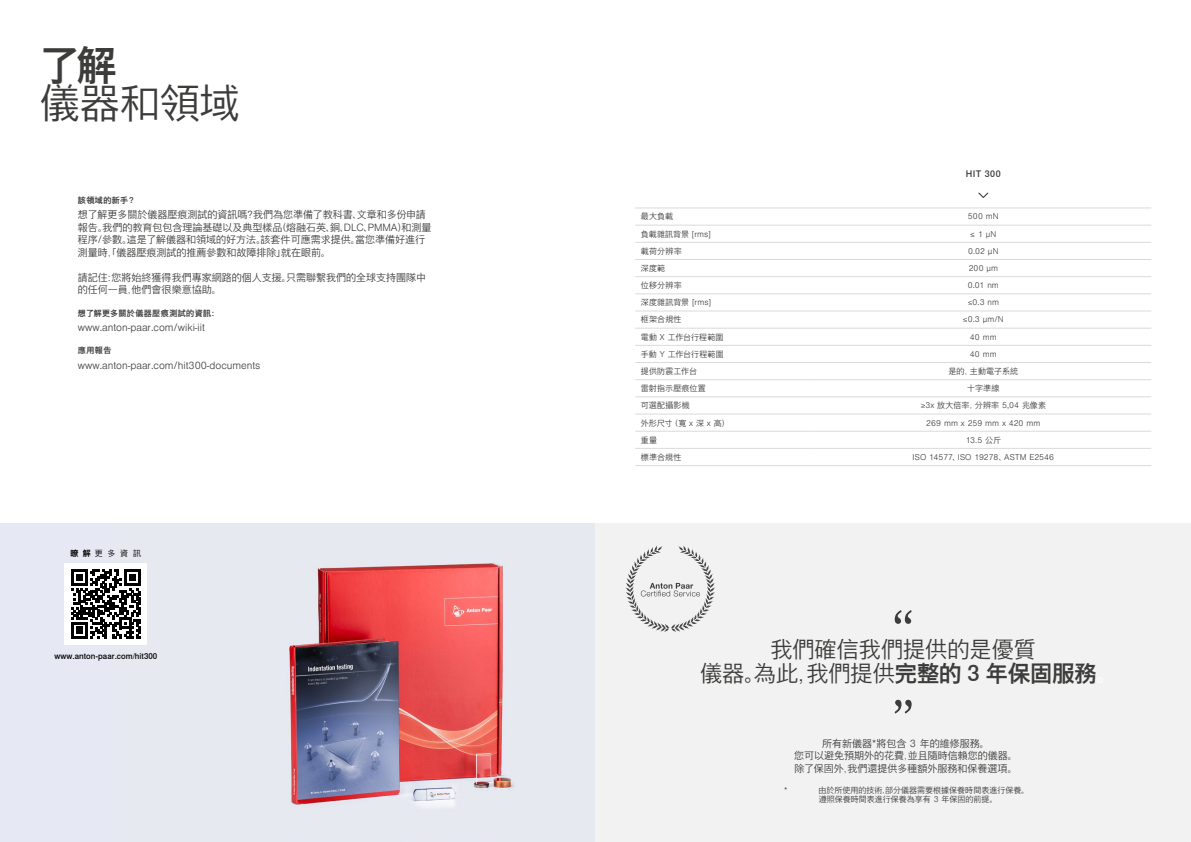
<style>
.page{position:relative;width:1191px;height:842px;background:#fff}
.page>*{position:absolute;margin:0;border:0;box-sizing:border-box;transform-origin:0 0}
.t1{font:300 40px "Nimbus Sans Global";color:#3c3c3b}
.t2{font:500 40px "Nimbus Sans Global";color:#3c3c3b}
.t3{font:300 22.1px/24px "Nimbus Sans Global";color:#3c3c3b;text-align:center}
.t4{font:300 10px/12.5px "Nimbus Sans Global";color:#3c3c3b}
.t5{font:500 9px "Nimbus Sans Global";letter-spacing:.05em;color:#3c3c3b}
.t6{font:300 8px/9.6px "Nimbus Sans Global";letter-spacing:.01em;color:#3c3c3b}
.t7{font:500 8px "Nimbus Sans Global";letter-spacing:.055em;color:#3c3c3b}
.t8{font:500 8px "Nimbus Sans Global";color:#020203}
.t9{font:300 8px "Nimbus Sans Global";color:#000}
.s1{font-weight:500}
.s2{color:#fff}
</style>
<div class="page">
<div style="left:0;top:524px;width:598px;height:318px;background:#e6e9f3"></div>
<img style="left:114px;top:562px;width:400px;height:246px">
<div style="left:65px;top:563px;width:82px;height:81px;background:#fff"></div>
<svg style="left:71px;top:569px;width:70px;height:70px"></svg>
<hr style="left:635px;top:208px;width:180px;height:1px;background:#dadada">
<hr style="left:815px;top:208px;width:336px;height:1px;background:#dadada">
<hr style="left:635px;top:225px;width:180px;height:1px;background:#dadada">
<hr style="left:815px;top:225px;width:336px;height:1px;background:#dadada">
<hr style="left:635px;top:242px;width:180px;height:1px;background:#dadada">
<hr style="left:815px;top:242px;width:336px;height:1px;background:#dadada">
<hr style="left:635px;top:259px;width:180px;height:1px;background:#dadada">
<hr style="left:815px;top:259px;width:336px;height:1px;background:#dadada">
<hr style="left:635px;top:276px;width:180px;height:1px;background:#dadada">
<hr style="left:815px;top:276px;width:336px;height:1px;background:#dadada">
<hr style="left:635px;top:294px;width:180px;height:1px;background:#dadada">
<hr style="left:815px;top:294px;width:336px;height:1px;background:#dadada">
<hr style="left:635px;top:311px;width:180px;height:1px;background:#dadada">
<hr style="left:815px;top:311px;width:336px;height:1px;background:#dadada">
<hr style="left:635px;top:328px;width:180px;height:1px;background:#dadada">
<hr style="left:815px;top:328px;width:336px;height:1px;background:#dadada">
<hr style="left:635px;top:345px;width:180px;height:1px;background:#dadada">
<hr style="left:815px;top:345px;width:336px;height:1px;background:#dadada">
<hr style="left:635px;top:362px;width:180px;height:1px;background:#dadada">
<hr style="left:815px;top:362px;width:336px;height:1px;background:#dadada">
<hr style="left:635px;top:379px;width:180px;height:1px;background:#dadada">
<hr style="left:815px;top:379px;width:336px;height:1px;background:#dadada">
<hr style="left:635px;top:397px;width:180px;height:1px;background:#dadada">
<hr style="left:815px;top:397px;width:336px;height:1px;background:#dadada">
<hr style="left:635px;top:414px;width:180px;height:1px;background:#dadada">
<hr style="left:815px;top:414px;width:336px;height:1px;background:#dadada">
<hr style="left:635px;top:431px;width:180px;height:1px;background:#dadada">
<hr style="left:815px;top:431px;width:336px;height:1px;background:#dadada">
<hr style="left:635px;top:448px;width:180px;height:1px;background:#dadada">
<hr style="left:815px;top:448px;width:336px;height:1px;background:#dadada">
<hr style="left:635px;top:465px;width:180px;height:1px;background:#dadada">
<hr style="left:815px;top:465px;width:336px;height:1px;background:#dadada">
<div style="left:595px;top:524px;width:596px;height:318px;background:#f2f2f2"></div>
<svg style="left:894px;top:610px;width:17px;height:14px"></svg>
<svg style="left:894px;top:700px;width:17px;height:13px"></svg>
<svg style="left:625px;top:545px;width:90px;height:87px"></svg>
<h1 class="t2" style="left:40px;top:42px;width:78px">了解</h1>
<h1 class="t1" style="left:40px;top:80px;width:201px">儀器和領域</h1>
<p class="t7" style="left:78px;top:195px;width:59px">該領域的新手？</p>
<p class="t4" style="left:78px;top:208px;width:355px">想了解更多關於儀器壓痕測試的資訊嗎？我們為您準備了教科書、文章和多份申請報告。我們的教育包包含理論基礎以及典型樣品（熔融石英、銅、DLC、PMMA）和測量程序/參數。這是了解儀器和領域的好方法。該套件可應需求提供。當您準備好進行測量時，「儀器壓痕測試的推薦參數和故障排除」就在眼前。</p>
<p class="t4" style="left:78px;top:271px;width:350px">請記住：您將始終獲得我們專家網路的個人支援。只需聯繫我們的全球支持團隊中的任何一員，他們會很樂意協助。</p>
<p class="t7" style="left:78px;top:308px;width:143px">想了解更多關於儀器壓痕測試的資訊：</p>
<p class="t4" style="left:78px;top:321px;width:128px">www.anton-paar.com/wiki-iit</p>
<p class="t7" style="left:78px;top:346px;width:35px">應用報告</p>
<p class="t4" style="left:78px;top:359px;width:184px">www.anton-paar.com/hit300-documents</p>
<p class="t9" style="left:70px;top:548px;width:72px"><span class="s1">瞭解</span>更多資訊</p>
<p class="t8" style="left:54px;top:651px;width:104px">www.anton-paar.com/hit300</p>
<p class="t5" style="left:965px;top:168px;width:37px">HIT 300</p>
<p class="t6" style="left:641px;top:212px;width:34px">最大負載</p>
<p class="t6" style="left:968px;top:212px;width:32px">500 mN</p>
<p class="t6" style="left:641px;top:229px;width:71px">負載雜訊背景 [rms]</p>
<p class="t6" style="left:970px;top:229px;width:28px">≤ 1 μN</p>
<p class="t6" style="left:641px;top:246px;width:42px">載荷分辨率</p>
<p class="t6" style="left:968px;top:246px;width:32px">0.02 μN</p>
<p class="t6" style="left:641px;top:263px;width:34px">深度範<span class="s2">圍</span></p>
<p class="t6" style="left:968px;top:263px;width:31px">200 μm</p>
<p class="t6" style="left:641px;top:281px;width:42px">位移分辨率</p>
<p class="t6" style="left:967px;top:281px;width:33px">0.01 nm</p>
<p class="t6" style="left:641px;top:298px;width:72px">深度雜訊背景 [rms]</p>
<p class="t6" style="left:967px;top:298px;width:33px">≤0.3 nm</p>
<p class="t6" style="left:641px;top:315px;width:42px">框架合規性</p>
<p class="t6" style="left:963px;top:315px;width:42px">≤0.3 μm/N</p>
<p class="t6" style="left:641px;top:332px;width:84px">電動 X 工作台行程範圍</p>
<p class="t6" style="left:970px;top:332px;width:28px">40 mm</p>
<p class="t6" style="left:641px;top:349px;width:84px">手動 Y 工作台行程範圍</p>
<p class="t6" style="left:970px;top:349px;width:28px">40 mm</p>
<p class="t6" style="left:641px;top:366px;width:58px">提供防震工作台</p>
<p class="t6" style="left:948px;top:366px;width:71px">是的，主動電子系統</p>
<p class="t6" style="left:641px;top:384px;width:66px">雷射指示壓痕位置</p>
<p class="t6" style="left:967px;top:384px;width:34px">十字準線</p>
<p class="t6" style="left:641px;top:401px;width:51px">可選配攝影機</p>
<p class="t6" style="left:920px;top:401px;width:127px">≥3x 放大倍率，分辨率 5,04 兆像素</p>
<p class="t6" style="left:641px;top:418px;width:90px">外形尺寸（寬 x 深 x 高）</p>
<p class="t6" style="left:926px;top:418px;width:116px">269 mm x 259 mm x 420 mm</p>
<p class="t6" style="left:641px;top:435px;width:18px">重量</p>
<p class="t6" style="left:965px;top:435px;width:37px">13.5 公斤</p>
<p class="t6" style="left:641px;top:452px;width:42px">標準合規性</p>
<p class="t6" style="left:912px;top:452px;width:143px">ISO 14577、ISO 19278、ASTM E2546</p>
<h2 class="t3" style="left:700px;top:637px;width:420px">我們確信我們提供的是優質<br>儀器。為此，我們提供<span class="s1">完整的 3 年保固服務</span><span class="s2">。</span></h2>
<p class="t4" style="left:794px;top:737px;width:225px;text-align:center">所有新儀器*將包含 3 年的維修服務。<br>您可以避免預期外的花費，並且隨時信賴您的儀器。除了保固外，我們還提供多種額外服務和保養選項。</p>
<p class="t6" style="left:784px;top:785px;width:5px">*</p>
<p class="t6" style="left:818px;top:785px;width:212px">由於所使用的技術，部分儀器需要根據保養時間表進行保養。遵照保養時間表進行保養為享有 3 年保固的前提。</p>
</div>
